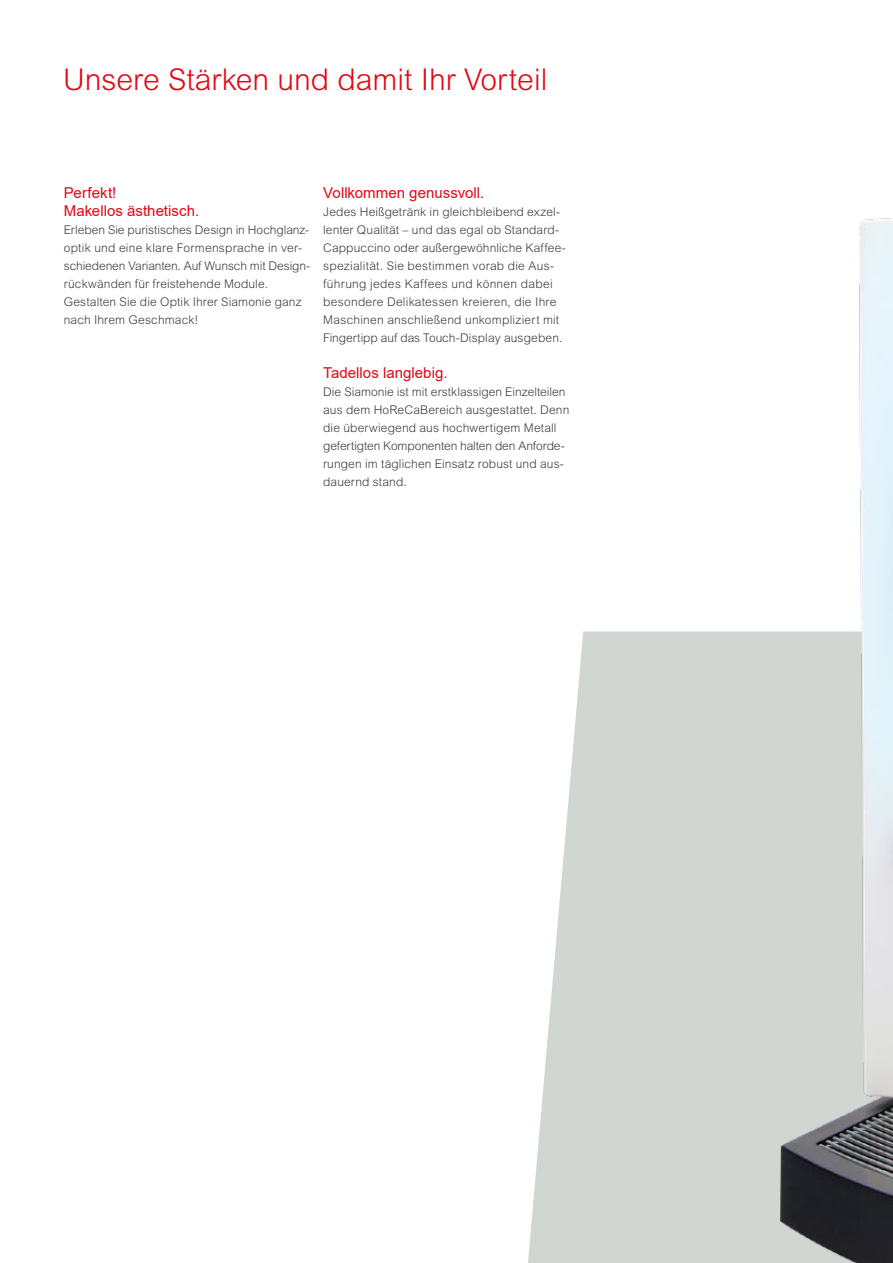
<style>
.page{position:relative;width:893px;height:1263px;background:#fff}
.page>*{position:absolute;margin:0;border:0;box-sizing:border-box;transform-origin:0 0}
.t1{font:300 30px "Arial MT Pro";color:#e30613}
.t2{font:15px/18px "Arial";color:#e30613}
.t3{font:300 12px/18px "Arial MT Pro";letter-spacing:.01em;color:#3c3c3b}
</style>
<div class="page">
<svg style="left:528px;top:631px;width:252px;height:632px;background:#d7dad8"></svg>
<img style="left:780px;top:218px;width:113px;height:1045px">
<h1 class="t1" style="left:63px;top:61px;width:486px">Unsere Stärken und damit Ihr Vorteil</h1>
<p class="t2" style="left:64px;top:184px;width:137px">Perfekt!<br>Makellos ästhetisch.</p>
<p class="t3" style="left:64px;top:221px;width:248px">Erleben Sie puristisches Design in Hochglanz&shy;optik und eine klare Formensprache in ver&shy;schiedenen Varianten. Auf Wunsch mit Design&shy;rückwänden für freistehende Module.<br>Gestalten Sie die Optik Ihrer Siamonie ganz nach Ihrem Geschmack!</p>
<p class="t2" style="left:323px;top:184px;width:163px">Vollkommen genussvoll.</p>
<p class="t3" style="left:323px;top:203px;width:244px">Jedes Heißgetränk in gleichbleibend exzel&shy;lenter Qualität – und das egal ob Standard-Cappuccino oder außergewöhnliche Kaffee&shy;spezialität. Sie bestimmen vorab die Aus&shy;führung jedes Kaffees und können dabei besondere Delikatessen kreieren, die Ihre Maschinen anschließend unkompliziert mit Fingertipp auf das Touch-Display ausgeben.</p>
<p class="t2" style="left:323px;top:364px;width:126px">Tadellos langlebig.</p>
<p class="t3" style="left:323px;top:383px;width:248px">Die Siamonie ist mit erstklassigen Einzelteilen aus dem HoReCaBereich ausgestattet. Denn die überwiegend aus hochwertigem Metall gefertigten Komponenten halten den Anforde&shy;rungen im täglichen Einsatz robust und aus&shy;dauernd stand.</p>
</div>
